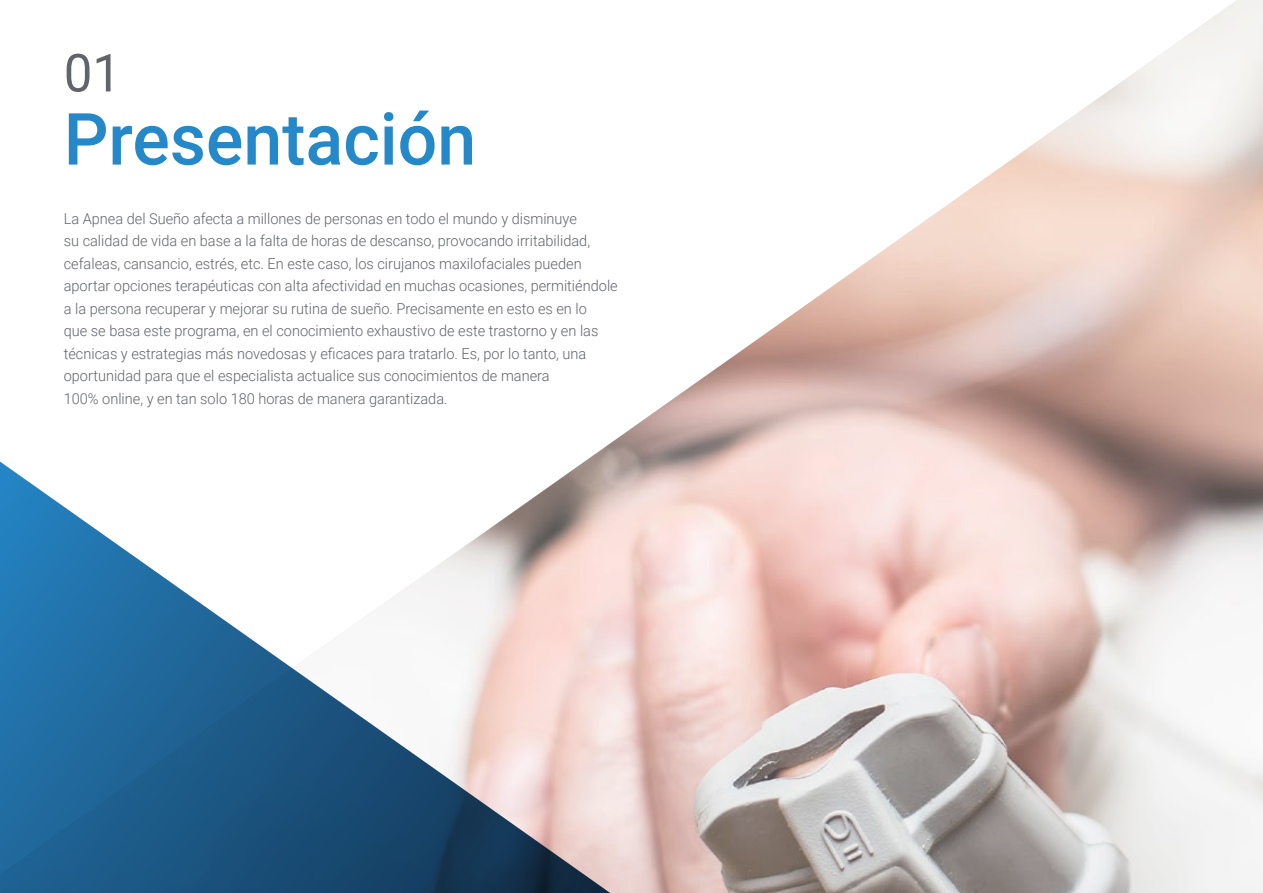
<style>
.page{position:relative;width:1263px;height:893px;background:#fff}
.page>*{position:absolute;margin:0;border:0;box-sizing:border-box;transform-origin:0 0}
.t1{font:500 72px "Roboto";color:#2488c9}
.t2{font:52.5px "Roboto";color:#61646a}
.t3{font:300 15px/22.5px "Roboto";color:#61646a}
</style>
<div class="page">
<img style="left:606px;top:0;width:657px;height:893px">
<svg style="left:0;top:446px;width:640px;height:447px"></svg>
<h2 class="t2" style="left:64px;top:36px;width:59px">01</h2>
<h1 class="t1" style="left:64px;top:89px;width:414px">Presentación</h1>
<p class="t3" style="left:64px;top:207px;width:555px">La Apnea del Sueño afecta a millones de personas en todo el mundo y disminuye<br>su calidad de vida en base a la falta de horas de descanso, provocando irritabilidad, cefaleas, cansancio, estrés, etc. En este caso, los cirujanos maxilofaciales pueden aportar opciones terapéuticas con alta afectividad en muchas ocasiones, permitiéndole a la persona recuperar y mejorar su rutina de sueño. Precisamente en esto es en lo<br>que se basa este programa, en el conocimiento exhaustivo de este trastorno y en las técnicas y estrategias más novedosas y eficaces para tratarlo. Es, por lo tanto, una oportunidad para que el especialista actualice sus conocimientos de manera<br>100% online, y en tan solo 180 horas de manera garantizada.</p>
</div>
